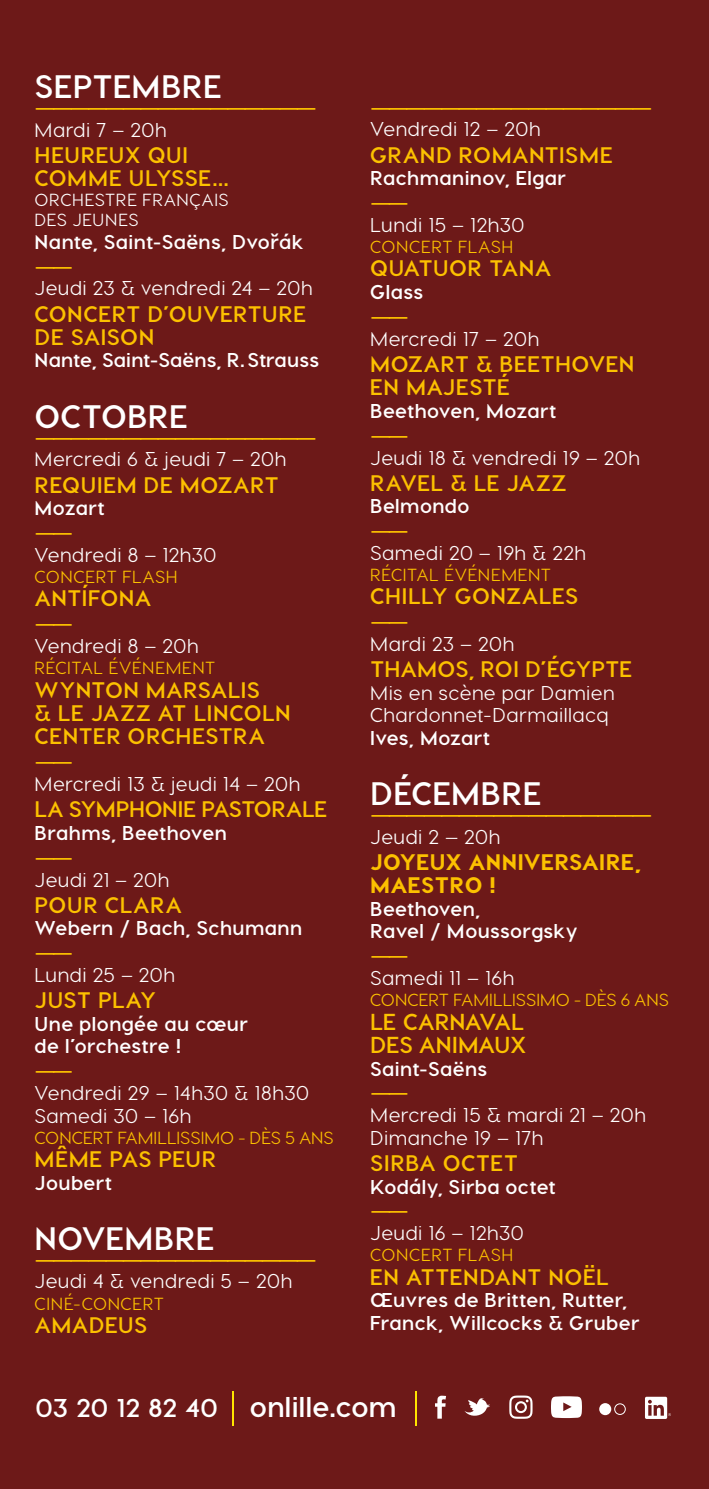
<style>
.page{position:relative;width:709px;height:1489px;background:#fff}
.page>*{position:absolute;margin:0;border:0;box-sizing:border-box;transform-origin:0 0}
.t1{font:500 32.5px "Visby CF";color:#fcc100}
.t2{font:700 32.5px "Visby CF";letter-spacing:.005em;color:#fff}
.t3{font:700 28.5px "Visby CF";letter-spacing:.01em;color:#fff}
.t4{font:700 23px/23.5px "Visby CF";letter-spacing:-.01em;color:#fcc100}
.t5{font:700 22.5px/23.5px "Visby CF";letter-spacing:.01em;color:#fcc100}
.t6{font:800 22.5px/23.5px "Visby CF";letter-spacing:.01em;color:#fcc100}
.t7{font:700 22.5px "Visby CF";letter-spacing:-.025em;color:#fcc100}
.t8{font:500 20px/22.5px "Visby CF";letter-spacing:.02em;color:#fff}
.t9{font:700 20px/22.5px "Visby CF";letter-spacing:.02em;color:#fff}
.t10{font:500 17.5px "Visby CF";letter-spacing:.01em;color:#fcc100}
.t11{font:500 17.5px/20px "Visby CF";letter-spacing:.025em;color:#fff}
.t12{font:500 17.5px "Visby CF";letter-spacing:.03em;color:#fcc100}
.s1{font-size:25.75px}
</style>
<div class="page">
<div style="left:0;top:0;width:709px;height:1488px;background:#6d1918"></div>
<svg style="left:645px;top:1396px;width:26px;height:22px"></svg>
<svg style="left:464px;top:1398px;width:26px;height:18px"></svg>
<svg style="left:435px;top:1395px;width:11px;height:23px"></svg>
<div style="left:599px;top:1402px;width:12px;height:12px;background:#fff;border-radius:50%"></div>
<svg style="left:614px;top:1403px;width:12px;height:11px"></svg>
<svg style="left:509px;top:1395px;width:23px;height:23px"></svg>
<svg style="left:551px;top:1396px;width:31px;height:21px"></svg>
<hr style="left:232px;top:1390px;width:2px;height:35px;background:#ffe500">
<hr style="left:414px;top:1390px;width:2px;height:35px;background:#ffe500">
<h1 class="t2" style="left:35px;top:66px;width:189px">SEPTEMBRE</h1>
<h1 class="t1" style="left:35px;top:86px;width:284px">————————————————</h1>
<p class="t8" style="left:35px;top:118px;width:134px">Mardi 7 – 20h</p>
<p class="t5" style="left:34px;top:143px;width:196px">HEUREUX QUI<br>COMME ULYSSE…</p>
<p class="t11" style="left:35px;top:190px;width:196px">ORCHESTRE FRANÇAIS<br>DES JEUNES</p>
<p class="t9" style="left:35px;top:230px;width:271px">Nante, Saint-Saëns, Dvořák</p>
<h1 class="t1" style="left:35px;top:245px;width:40px">——</h1>
<p class="t8" style="left:35px;top:277px;width:280px">Jeudi 23 &amp; vendredi 24 – 20h</p>
<p class="t5" style="left:35px;top:301px;width:273px">CONCERT D’OUVERTURE<br>DE SAISON</p>
<p class="t9" style="left:35px;top:349px;width:286px">Nante, Saint-Saëns, R. Strauss</p>
<h1 class="t2" style="left:35px;top:395px;width:155px">OCTOBRE</h1>
<h1 class="t1" style="left:35px;top:416px;width:284px">————————————————</h1>
<p class="t8" style="left:35px;top:448px;width:253px">Mercredi 6 &amp; jeudi 7 – 20h</p>
<p class="t5" style="left:35px;top:472px;width:246px">REQUIEM DE MOZART</p>
<p class="t9" style="left:35px;top:496px;width:72px">Mozart</p>
<h1 class="t1" style="left:35px;top:511px;width:40px">——</h1>
<p class="t8" style="left:35px;top:543px;width:183px">Vendredi 8 – 12h30</p>
<p class="t10" style="left:35px;top:566px;width:145px">CONCERT FLASH</p>
<p class="t5" style="left:35px;top:586px;width:118px">ANTÍFONA</p>
<h1 class="t1" style="left:35px;top:603px;width:40px">——</h1>
<p class="t8" style="left:35px;top:634px;width:166px">Vendredi 8 – 20h</p>
<p class="t10" style="left:35px;top:657px;width:183px">RÉCITAL ÉVÉNEMENT</p>
<p class="t5" style="left:35px;top:677px;width:258px">WYNTON MARSALIS<br>&amp; LE JAZZ AT LINCOLN<br>CENTER ORCHESTRA</p>
<h1 class="t1" style="left:35px;top:741px;width:40px">——</h1>
<p class="t8" style="left:35px;top:772px;width:267px">Mercredi 13 &amp; jeudi 14 – 20h</p>
<p class="t7" style="left:35px;top:795px;width:294px">LA SYMPHONIE PASTORALE</p>
<p class="t9" style="left:35px;top:821px;width:194px">Brahms, Beethoven</p>
<h1 class="t1" style="left:35px;top:836px;width:40px">——</h1>
<p class="t8" style="left:35px;top:868px;width:137px">Jeudi 21 – 20h</p>
<p class="t5" style="left:35px;top:892px;width:149px">POUR CLARA</p>
<p class="t9" style="left:35px;top:916px;width:269px">Webern / Bach, Schumann</p>
<h1 class="t1" style="left:35px;top:931px;width:40px">——</h1>
<p class="t8" style="left:35px;top:963px;width:142px">Lundi 25 – 20h</p>
<p class="t5" style="left:35px;top:988px;width:123px">JUST PLAY</p>
<p class="t9" style="left:34px;top:1012px;width:215px">Une plongée au cœur de l’orchestre !</p>
<h1 class="t1" style="left:35px;top:1049px;width:40px">——</h1>
<p class="t8" style="left:35px;top:1081px;width:276px">Vendredi 29 – 14h30 &amp; 18h30<br>Samedi 30 – 16h</p>
<p class="t10" style="left:35px;top:1126px;width:301px">CONCERT FAMILLISSIMO - DÈS 5 ANS</p>
<p class="t5" style="left:35px;top:1146px;width:184px">MÊME PAS PEUR</p>
<p class="t9" style="left:35px;top:1170px;width:79px">Joubert</p>
<h1 class="t2" style="left:35px;top:1217px;width:182px">NOVEMBRE</h1>
<h1 class="t1" style="left:35px;top:1238px;width:284px">————————————————</h1>
<p class="t8" style="left:35px;top:1269px;width:259px">Jeudi 4 &amp; vendredi 5 – 20h</p>
<p class="t12" style="left:35px;top:1292px;width:131px">CINÉ-CONCERT</p>
<p class="t5" style="left:35px;top:1312px;width:114px">AMADEUS</p>
<h1 class="t1" style="left:370px;top:86px;width:284px">————————————————</h1>
<p class="t8" style="left:370px;top:118px;width:172px">Vendredi 12 – 20h</p>
<p class="t5" style="left:370px;top:142px;width:244px">GRAND ROMANTISME</p>
<p class="t9" style="left:370px;top:166px;width:197px">Rachmaninov, Elgar</p>
<h1 class="t1" style="left:370px;top:182px;width:40px">——</h1>
<p class="t8" style="left:370px;top:213px;width:156px">Lundi 15 – 12h30</p>
<p class="t10" style="left:370px;top:236px;width:145px">CONCERT FLASH</p>
<p class="t5" style="left:370px;top:256px;width:183px">QUATUOR TANA</p>
<p class="t9" style="left:370px;top:280px;width:55px">Glass</p>
<h1 class="t1" style="left:370px;top:295px;width:40px">——</h1>
<p class="t8" style="left:370px;top:327px;width:171px">Mercredi 17 – 20h</p>
<p class="t5" style="left:370px;top:352px;width:266px">MOZART &amp; BEETHOVEN<br>EN MAJESTÉ</p>
<p class="t9" style="left:370px;top:399px;width:188px">Beethoven, Mozart</p>
<h1 class="t1" style="left:370px;top:414px;width:40px">——</h1>
<p class="t8" style="left:370px;top:446px;width:271px">Jeudi 18 &amp; vendredi 19 – 20h</p>
<p class="t5" style="left:370px;top:470px;width:198px">RAVEL &amp; LE JAZZ</p>
<p class="t9" style="left:370px;top:494px;width:101px">Belmondo</p>
<h1 class="t1" style="left:370px;top:509px;width:40px">——</h1>
<p class="t8" style="left:370px;top:541px;width:217px">Samedi 20 – 19h &amp; 22h</p>
<p class="t10" style="left:370px;top:564px;width:183px">RÉCITAL ÉVÉNEMENT</p>
<p class="t5" style="left:370px;top:584px;width:209px">CHILLY GONZALES</p>
<h1 class="t1" style="left:370px;top:601px;width:40px">——</h1>
<p class="t8" style="left:370px;top:632px;width:146px">Mardi 23 – 20h</p>
<p class="t5" style="left:370px;top:657px;width:264px">THAMOS, ROI D’ÉGYPTE</p>
<p class="t8" style="left:370px;top:681px;width:246px">Mis en scène par Damien<br>Chardonnet-Darmaillacq</p>
<p class="t9" style="left:370px;top:726px;width:122px">Ives, Mozart</p>
<h1 class="t2" style="left:370px;top:773px;width:173px">DÉCEMBRE</h1>
<h1 class="t1" style="left:370px;top:793px;width:284px">————————————————</h1>
<p class="t8" style="left:370px;top:825px;width:132px">Jeudi 2 — 20h</p>
<p class="t6" style="left:370px;top:849px;width:272px">JOYEUX ANNIVERSAIRE,<br>MAESTRO !</p>
<p class="t9" style="left:370px;top:897px;width:209px">Beethoven,<br>Ravel / Moussorgsky</p>
<h1 class="t1" style="left:370px;top:934px;width:40px">——</h1>
<p class="t8" style="left:370px;top:966px;width:146px">Samedi 11 – 16h</p>
<p class="t10" style="left:370px;top:989px;width:300px">CONCERT FAMILLISSIMO - DÈS 6 ANS</p>
<p class="t4" style="left:370px;top:1009px;width:158px">LE CARNAVAL<br>DES ANIMAUX</p>
<p class="t9" style="left:370px;top:1056px;width:118px">Saint-Saëns</p>
<h1 class="t1" style="left:370px;top:1072px;width:40px">——</h1>
<p class="t8" style="left:370px;top:1103px;width:277px">Mercredi 15 &amp; mardi 21 – 20h<br>Dimanche 19 – 17h</p>
<p class="t5" style="left:370px;top:1150px;width:150px">SIRBA OCTET</p>
<p class="t9" style="left:370px;top:1174px;width:187px">Kodály, Sirba octet</p>
<h1 class="t1" style="left:370px;top:1189px;width:40px">——</h1>
<p class="t8" style="left:370px;top:1221px;width:155px">Jeudi 16 – 12h30</p>
<p class="t10" style="left:370px;top:1244px;width:145px">CONCERT FLASH</p>
<p class="t5" style="left:370px;top:1264px;width:240px">EN ATTENDANT NOËL</p>
<p class="t9" style="left:370px;top:1288px;width:271px">Œuvres de Britten, Rutter,<br>Franck, Willcocks &amp; Gruber</p>
<h2 class="t3" style="left:35px;top:1389px;width:363px"><span class="s1">03 20 12 82 40</span> onlille.com</h2>
</div>
